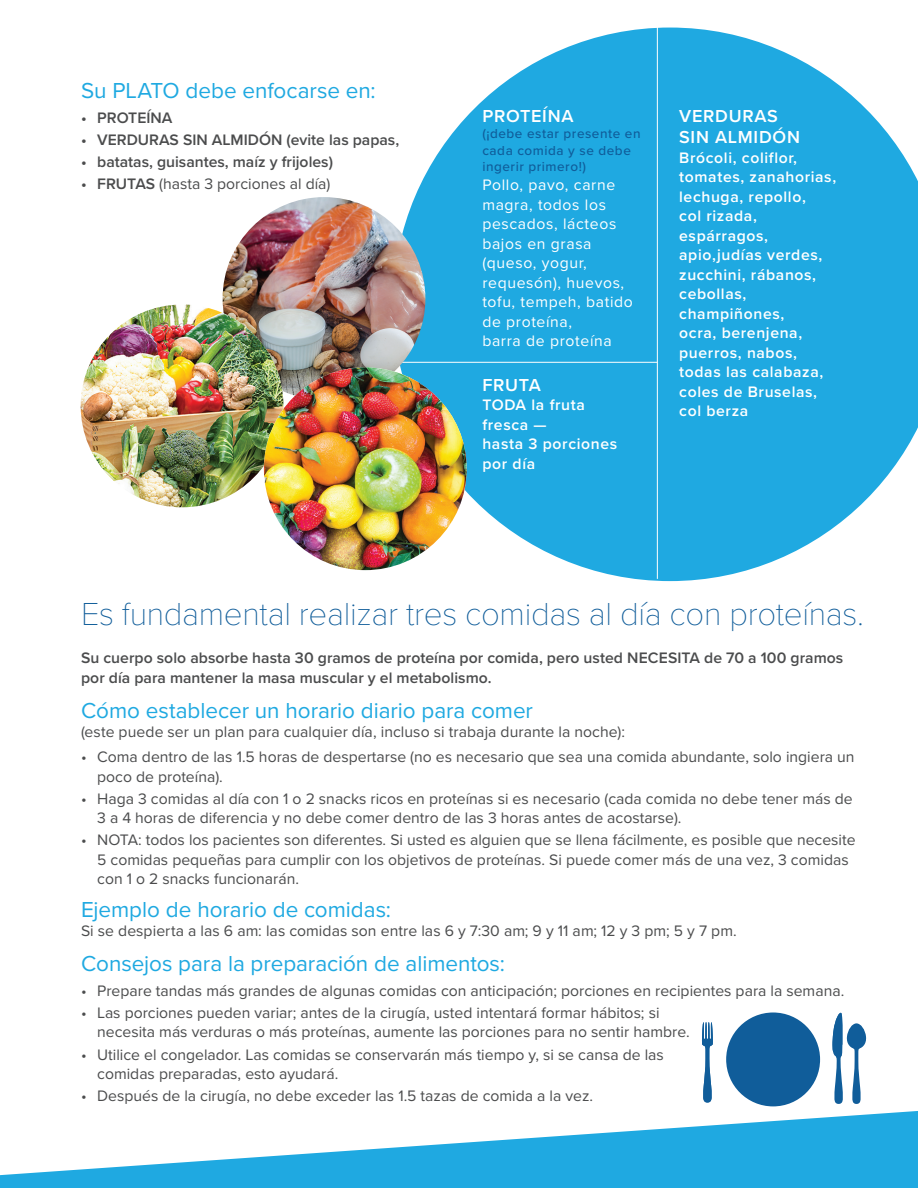
<style>
.page{position:relative;width:918px;height:1188px;background:#fff}
.page>*{position:absolute;margin:0;border:0;box-sizing:border-box;transform-origin:0 0}
.t1{font:100 33px "Proxima Nova T";letter-spacing:-.01em;color:#105d9a}
.t2{font:22.5px "Proxima Nova";letter-spacing:-.005em;color:#1fa9e1}
.t3{font:600 18px/21px "Proxima Nova";letter-spacing:.04em;color:#fff}
.t4{font:15.75px/19.5px "Proxima Nova";color:#4b4c4d}
.t5{font:600 15.75px/19.5px "Proxima Nova";letter-spacing:.04em;color:#fff}
.t6{font:600 15.75px/19.5px "Proxima Nova";color:#4b4c4d}
.t7{font:15.75px/19.5px "Proxima Nova";letter-spacing:.04em;color:#fff}
.t8{font:500 13.5px/16.2px "Proxima Nova";letter-spacing:.04em;color:#105d9a}
.s1{font-weight:600}
</style>
<div class="page">
<svg style="left:393px;top:28px;width:525px;height:553px;fill:#1fa9e1"></svg>
<hr style="left:657px;top:27px;width:1px;height:552px;background:#fff">
<hr style="left:392px;top:362px;width:265px;height:1px;background:#fff">
<img style="left:223px;top:197px;width:202px;height:203px;border-radius:101px">
<img style="left:81px;top:304px;width:203px;height:203px;border-radius:101px">
<img style="left:264px;top:367px;width:203px;height:203px;border-radius:101px">
<svg style="left:0;top:1111px;width:918px;height:77px;fill:#1fa9e1"></svg>
<svg style="left:702px;top:1022px;width:11px;height:81px"></svg>
<div style="left:726px;top:1012px;width:94px;height:94px;background:#105d9a;border-radius:50%"></div>
<svg style="left:737px;top:1023px;width:73px;height:73px"></svg>
<div style="left:743px;top:1029px;width:61px;height:61px;background:#105d9a;border-radius:50%"></div>
<svg style="left:832px;top:1012px;width:35px;height:92px"></svg>
<h2 class="t2" style="left:81px;top:73px;width:296px">Su PLATO debe enfocarse en:</h2>
<p class="t6" style="left:81px;top:107px;width:93px">• PROTEÍNA</p>
<p class="t6" style="left:81px;top:129px;width:320px">• VERDURAS SIN ALMIDÓN (evite las papas,</p>
<p class="t6" style="left:81px;top:152px;width:254px">• batatas, guisantes, maíz y frijoles)</p>
<p class="t4" style="left:81px;top:174px;width:251px"><span class="s1">• FRUTAS</span> (hasta 3 porciones al día)</p>
<p class="t3" style="left:482px;top:105px;width:93px">PROTEÍNA</p>
<p class="t8" style="left:482px;top:125px;width:160px">(¡debe estar presente en cada comida y se debe ingerir primero!)</p>
<p class="t7" style="left:482px;top:175px;width:152px">Pollo, pavo, carne magra, todos los pescados, lácteos bajos en grasa (queso, yogur, requesón), huevos, tofu, tempeh, batido de proteína,<br>barra de proteína</p>
<p class="t3" style="left:482px;top:374px;width:60px">FRUTA</p>
<p class="t5" style="left:482px;top:395px;width:136px">TODA la fruta fresca —<br>hasta 3 porciones por día</p>
<p class="t3" style="left:679px;top:105px;width:122px">VERDURAS<br>SIN ALMIDÓN</p>
<p class="t5" style="left:679px;top:147px;width:158px">Brócoli, coliflor, tomates, zanahorias, lechuga, repollo,<br>col rizada, espárragos, apio,judías verdes, zucchini, rábanos, cebollas, champiñones,<br>ocra, berenjena, puerros, nabos, todas las calabaza, coles de Bruselas, col berza</p>
<h1 class="t1" style="left:81px;top:589px;width:785px">Es fundamental realizar tres comidas al día con proteínas.</h1>
<p class="t6" style="left:81px;top:648px;width:764px">Su cuerpo solo absorbe hasta 30 gramos de proteína por comida, pero usted NECESITA de 70 a 100 gramos por día para mantener la masa muscular y el metabolismo.</p>
<h2 class="t2" style="left:81px;top:693px;width:454px">Cómo establecer un horario diario para comer</h2>
<p class="t4" style="left:81px;top:722px;width:546px">(este puede ser un plan para cualquier día, incluso si trabaja durante la noche):</p>
<p class="t4" style="left:97px;top:746px;width:759px;text-indent:-16px">• Coma dentro de las 1.5 horas de despertarse (no es necesario que sea una comida abundante, solo ingiera un poco de proteína).</p>
<p class="t4" style="left:97px;top:788px;width:757px;text-indent:-16px">• Haga 3 comidas al día con 1 o 2 snacks ricos en proteínas si es necesario (cada comida no debe tener más de<br>3 a 4 horas de diferencia y no debe comer dentro de las 3 horas antes de acostarse).</p>
<p class="t4" style="left:97px;top:830px;width:760px;text-indent:-16px">• NOTA: todos los pacientes son diferentes. Si usted es alguien que se llena fácilmente, es posible que necesite<br>5 comidas pequeñas para cumplir con los objetivos de proteínas. Si puede comer más de una vez, 3 comidas con 1 o 2 snacks funcionarán.</p>
<h2 class="t2" style="left:81px;top:892px;width:312px">Ejemplo de horario de comidas:</h2>
<p class="t4" style="left:81px;top:920px;width:657px">Si se despierta a las 6 am: las comidas son entre las 6 y 7:30 am; 9 y 11 am; 12 y 3 pm; 5 y 7 pm.</p>
<h2 class="t2" style="left:81px;top:947px;width:425px">Consejos para la preparación de alimentos:</h2>
<p class="t4" style="left:81px;top:980px;width:765px">• Prepare tandas más grandes de algunas comidas con anticipación; porciones en recipientes para la semana.</p>
<p class="t4" style="left:97px;top:1002px;width:594px;text-indent:-16px">• Las porciones pueden variar; antes de la cirugía, usted intentará formar hábitos; si necesita más verduras o más proteínas, aumente las porciones para no sentir hambre.</p>
<p class="t4" style="left:97px;top:1044px;width:568px;text-indent:-16px">• Utilice el congelador. Las comidas se conservarán más tiempo y, si se cansa de las comidas preparadas, esto ayudará.</p>
<p class="t4" style="left:81px;top:1086px;width:514px">• Después de la cirugía, no debe exceder las 1.5 tazas de comida a la vez.</p>
</div>
